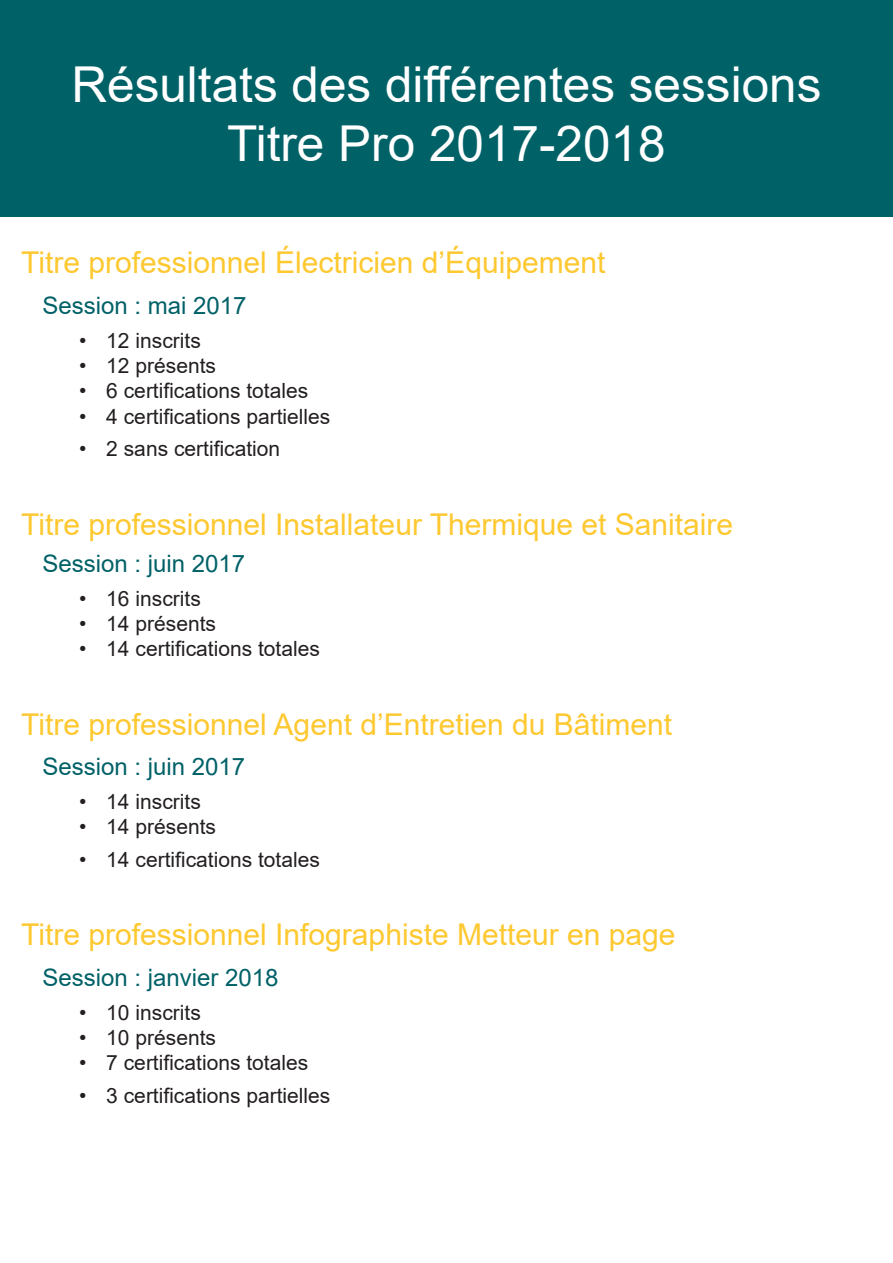
<style>
.page{position:relative;width:893px;height:1263px;background:#fff}
.page>*{position:absolute;margin:0;border:0;box-sizing:border-box;transform-origin:0 0}
.t1{font:49.5px/59.4px "Arial";color:#fff;text-align:center}
.t2{font:30px "Arial";color:#fec830}
.t3{font:24px "Arial";color:#006167}
.t4{font:21px "Arial";color:#231f20}
</style>
<div class="page">
<div style="left:0;top:0;width:893px;height:217px;background:#006167"></div>
<p class="t1" style="left:71px;top:55px;width:751px">Résultats des différentes sessions<br>Titre Pro 2017-2018</p>
<p class="t2" style="left:21px;top:242px;width:586px">Titre professionnel Électricien d’Équipement</p>
<p class="t3" style="left:43px;top:289px;width:206px">Session : mai 2017</p>
<p class="t4" style="left:79px;top:326px;width:123px">• 12 inscrits</p>
<p class="t4" style="left:79px;top:351px;width:138px">• 12 présents</p>
<p class="t4" style="left:79px;top:377px;width:230px">• 6 certifications totales</p>
<p class="t4" style="left:79px;top:402px;width:253px">• 4 certifications partielles</p>
<p class="t4" style="left:79px;top:434px;width:202px">• 2 sans certification</p>
<p class="t2" style="left:21px;top:503px;width:713px">Titre professionnel Installateur Thermique et Sanitaire</p>
<p class="t3" style="left:43px;top:547px;width:204px">Session : juin 2017</p>
<p class="t4" style="left:79px;top:584px;width:123px">• 16 inscrits</p>
<p class="t4" style="left:79px;top:609px;width:138px">• 14 présents</p>
<p class="t4" style="left:79px;top:634px;width:242px">• 14 certifications totales</p>
<p class="t2" style="left:21px;top:703px;width:652px">Titre professionnel Agent d’Entretien du Bâtiment</p>
<p class="t3" style="left:43px;top:750px;width:204px">Session : juin 2017</p>
<p class="t4" style="left:79px;top:787px;width:123px">• 14 inscrits</p>
<p class="t4" style="left:79px;top:812px;width:138px">• 14 présents</p>
<p class="t4" style="left:79px;top:845px;width:242px">• 14 certifications totales</p>
<p class="t2" style="left:21px;top:914px;width:656px">Titre professionnel Infographiste Metteur en page</p>
<p class="t3" style="left:43px;top:961px;width:238px">Session : janvier 2018</p>
<p class="t4" style="left:79px;top:998px;width:123px">• 10 inscrits</p>
<p class="t4" style="left:79px;top:1023px;width:138px">• 10 présents</p>
<p class="t4" style="left:79px;top:1048px;width:230px">• 7 certifications totales</p>
<p class="t4" style="left:79px;top:1081px;width:253px">• 3 certifications partielles</p>
</div>
